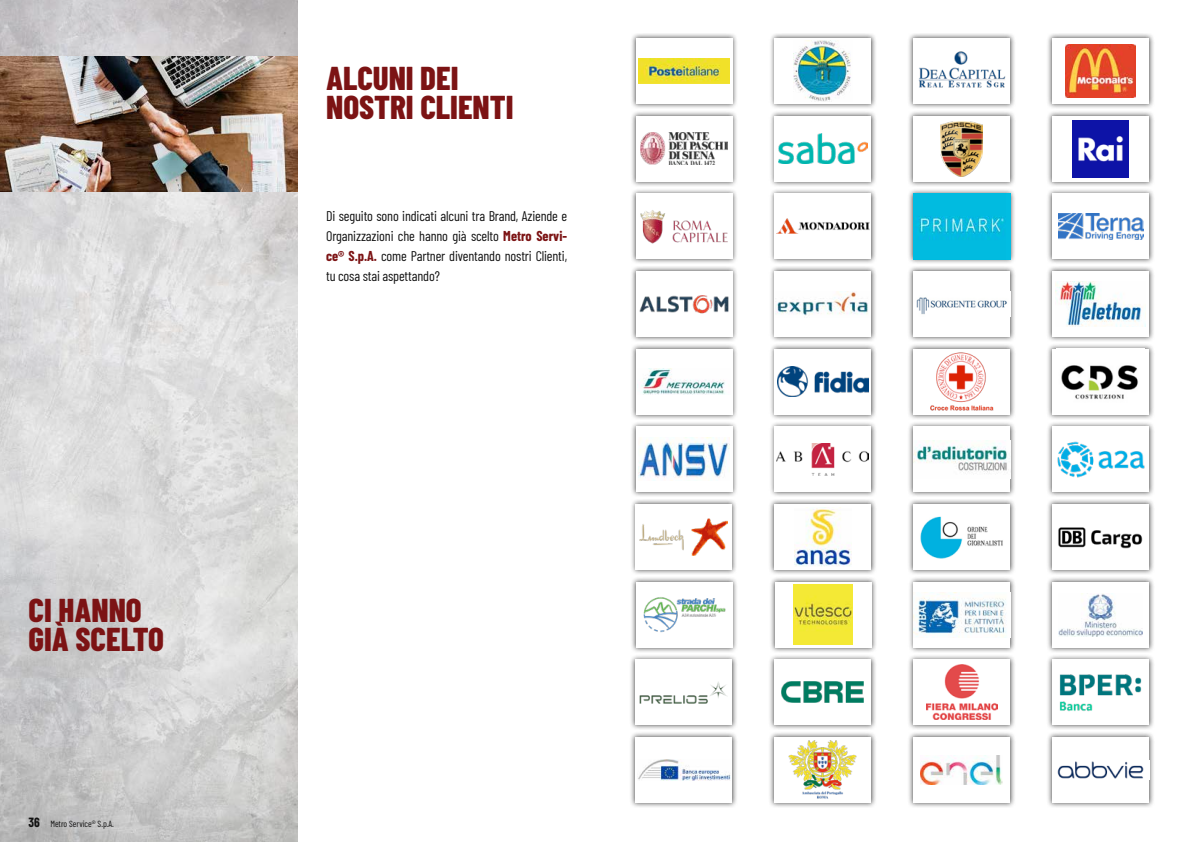
<style>
.page{position:relative;width:1191px;height:842px;background:#fff}
.page>*{position:absolute;margin:0;border:0;box-sizing:border-box;transform-origin:0 0}
.t1{font:800 33px/29px "Barlow Condensed";color:#7c1314}
.t2{font:14px/20px "Barlow Condensed";letter-spacing:-.01em;color:#121212;text-align:justify}
.t3{font:9px "Barlow Condensed";color:#121212}
.s1{font-weight:700;font-size:13px}
.s2{font-weight:700;color:#7c1314}
</style>
<div class="page">
<img style="left:0;top:0;width:298px;height:842px">
<img style="left:0;top:56px;width:298px;height:136px">
<div style="left:1046px;top:33px;width:108px;height:76px;background:#121212;opacity:.75"></div>
<div style="left:1052px;top:38px;width:97px;height:66px;background:#fff"></div>
<img style="left:1065px;top:44px;width:71px;height:54px">
<div style="left:1046px;top:266px;width:108px;height:76px;background:#121212;opacity:.75"></div>
<div style="left:1052px;top:271px;width:97px;height:66px;background:#fff"></div>
<img style="left:1055px;top:281px;width:90px;height:46px">
<div style="left:1046px;top:110px;width:108px;height:77px;background:#121212;opacity:.75"></div>
<div style="left:1052px;top:116px;width:97px;height:66px;background:#fff"></div>
<img style="left:1072px;top:120px;width:56px;height:57px">
<div style="left:1046px;top:343px;width:108px;height:77px;background:#121212;opacity:.75"></div>
<div style="left:1052px;top:349px;width:97px;height:66px;background:#fff"></div>
<img style="left:1061px;top:365px;width:77px;height:35px">
<div style="left:1046px;top:188px;width:108px;height:77px;background:#121212;opacity:.75"></div>
<div style="left:1052px;top:194px;width:97px;height:65px;background:#fff"></div>
<img style="left:1058px;top:213px;width:85px;height:27px">
<div style="left:1046px;top:421px;width:108px;height:77px;background:#121212;opacity:.75"></div>
<div style="left:1052px;top:426px;width:97px;height:66px;background:#fff"></div>
<img style="left:1057px;top:441px;width:88px;height:37px">
<div style="left:1046px;top:576px;width:108px;height:77px;background:#121212;opacity:.75"></div>
<div style="left:1052px;top:582px;width:97px;height:65px;background:#fff"></div>
<img style="left:1058px;top:593px;width:84px;height:43px">
<div style="left:630px;top:33px;width:108px;height:76px;background:#121212;opacity:.75"></div>
<div style="left:635px;top:38px;width:97px;height:66px;background:#fff"></div>
<img style="left:638px;top:58px;width:91px;height:26px">
<div style="left:630px;top:266px;width:108px;height:76px;background:#121212;opacity:.75"></div>
<div style="left:635px;top:271px;width:97px;height:66px;background:#fff"></div>
<img style="left:635px;top:290px;width:94px;height:28px">
<div style="left:630px;top:110px;width:108px;height:77px;background:#121212;opacity:.75"></div>
<div style="left:635px;top:116px;width:97px;height:66px;background:#fff"></div>
<img style="left:640px;top:133px;width:88px;height:32px">
<div style="left:630px;top:343px;width:108px;height:77px;background:#121212;opacity:.75"></div>
<div style="left:635px;top:349px;width:97px;height:66px;background:#fff"></div>
<img style="left:637px;top:369px;width:88px;height:26px">
<div style="left:630px;top:188px;width:108px;height:77px;background:#121212;opacity:.75"></div>
<div style="left:635px;top:194px;width:97px;height:65px;background:#fff"></div>
<img style="left:635px;top:209px;width:93px;height:35px">
<div style="left:630px;top:421px;width:108px;height:77px;background:#121212;opacity:.75"></div>
<div style="left:635px;top:426px;width:97px;height:66px;background:#fff"></div>
<img style="left:638px;top:438px;width:91px;height:43px">
<div style="left:629px;top:654px;width:108px;height:77px;background:#121212;opacity:.75"></div>
<div style="left:635px;top:659px;width:97px;height:66px;background:#fff"></div>
<img style="left:639px;top:682px;width:88px;height:22px">
<div style="left:768px;top:654px;width:108px;height:77px;background:#121212;opacity:.75"></div>
<div style="left:774px;top:659px;width:97px;height:66px;background:#fff"></div>
<img style="left:781px;top:682px;width:82px;height:21px">
<div style="left:629px;top:732px;width:108px;height:76px;background:#121212;opacity:.75"></div>
<div style="left:635px;top:737px;width:97px;height:66px;background:#fff"></div>
<img style="left:638px;top:759px;width:92px;height:21px">
<div style="left:768px;top:732px;width:108px;height:76px;background:#121212;opacity:.75"></div>
<div style="left:774px;top:737px;width:97px;height:66px;background:#fff"></div>
<img style="left:788px;top:740px;width:69px;height:59px">
<div style="left:907px;top:654px;width:108px;height:77px;background:#121212;opacity:.75"></div>
<div style="left:913px;top:659px;width:97px;height:66px;background:#fff"></div>
<img style="left:926px;top:665px;width:71px;height:55px">
<div style="left:907px;top:732px;width:108px;height:76px;background:#121212;opacity:.75"></div>
<div style="left:913px;top:737px;width:97px;height:66px;background:#fff"></div>
<img style="left:920px;top:755px;width:82px;height:30px">
<div style="left:907px;top:33px;width:108px;height:76px;background:#121212;opacity:.75"></div>
<div style="left:913px;top:38px;width:97px;height:66px;background:#fff"></div>
<img style="left:918px;top:51px;width:88px;height:37px">
<div style="left:907px;top:266px;width:108px;height:76px;background:#121212;opacity:.75"></div>
<div style="left:913px;top:271px;width:97px;height:66px;background:#fff"></div>
<img style="left:916px;top:297px;width:91px;height:18px">
<div style="left:907px;top:110px;width:108px;height:77px;background:#121212;opacity:.75"></div>
<div style="left:913px;top:116px;width:97px;height:66px;background:#fff"></div>
<img style="left:940px;top:121px;width:43px;height:55px">
<div style="left:907px;top:343px;width:108px;height:77px;background:#121212;opacity:.75"></div>
<div style="left:913px;top:349px;width:97px;height:66px;background:#fff"></div>
<img style="left:930px;top:352px;width:64px;height:59px">
<div style="left:907px;top:188px;width:108px;height:77px;background:#121212;opacity:.75"></div>
<img style="left:913px;top:194px;width:97px;height:65px">
<div style="left:907px;top:421px;width:108px;height:77px;background:#121212;opacity:.75"></div>
<div style="left:913px;top:426px;width:97px;height:66px;background:#fff"></div>
<img style="left:913px;top:440px;width:94px;height:32px">
<div style="left:907px;top:576px;width:108px;height:77px;background:#121212;opacity:.75"></div>
<div style="left:913px;top:582px;width:97px;height:65px;background:#fff"></div>
<img style="left:913px;top:592px;width:94px;height:45px">
<div style="left:769px;top:33px;width:108px;height:76px;background:#121212;opacity:.75"></div>
<div style="left:774px;top:38px;width:97px;height:66px;background:#fff"></div>
<img style="left:793px;top:41px;width:58px;height:60px">
<div style="left:769px;top:266px;width:108px;height:76px;background:#121212;opacity:.75"></div>
<div style="left:774px;top:271px;width:97px;height:66px;background:#fff"></div>
<img style="left:775px;top:291px;width:93px;height:25px">
<div style="left:769px;top:110px;width:108px;height:77px;background:#121212;opacity:.75"></div>
<div style="left:774px;top:116px;width:97px;height:66px;background:#fff"></div>
<img style="left:778px;top:134px;width:89px;height:30px">
<div style="left:769px;top:343px;width:108px;height:77px;background:#121212;opacity:.75"></div>
<div style="left:774px;top:349px;width:97px;height:66px;background:#fff"></div>
<img style="left:777px;top:367px;width:91px;height:29px">
<div style="left:769px;top:188px;width:108px;height:77px;background:#121212;opacity:.75"></div>
<div style="left:774px;top:194px;width:97px;height:65px;background:#fff"></div>
<img style="left:776px;top:219px;width:93px;height:15px">
<div style="left:769px;top:421px;width:108px;height:77px;background:#121212;opacity:.75"></div>
<div style="left:774px;top:426px;width:97px;height:66px;background:#fff"></div>
<img style="left:777px;top:443px;width:91px;height:33px">
<div style="left:1046px;top:654px;width:108px;height:77px;background:#121212;opacity:.75"></div>
<div style="left:1052px;top:659px;width:97px;height:66px;background:#fff"></div>
<img style="left:1059px;top:674px;width:83px;height:37px">
<div style="left:630px;top:499px;width:107px;height:76px;background:#121212;opacity:.75"></div>
<div style="left:635px;top:504px;width:97px;height:66px;background:#fff"></div>
<img style="left:640px;top:518px;width:88px;height:38px">
<div style="left:768px;top:499px;width:108px;height:76px;background:#121212;opacity:.75"></div>
<div style="left:774px;top:504px;width:97px;height:66px;background:#fff"></div>
<img style="left:794px;top:508px;width:57px;height:58px">
<div style="left:907px;top:499px;width:108px;height:76px;background:#121212;opacity:.75"></div>
<div style="left:913px;top:504px;width:97px;height:66px;background:#fff"></div>
<img style="left:920px;top:516px;width:83px;height:43px">
<div style="left:1046px;top:732px;width:108px;height:76px;background:#121212;opacity:.75"></div>
<div style="left:1052px;top:737px;width:97px;height:66px;background:#fff"></div>
<img style="left:1057px;top:761px;width:87px;height:18px">
<div style="left:1046px;top:499px;width:108px;height:76px;background:#121212;opacity:.75"></div>
<div style="left:1052px;top:504px;width:97px;height:66px;background:#fff"></div>
<img style="left:1058px;top:527px;width:85px;height:22px">
<div style="left:630px;top:576px;width:108px;height:77px;background:#121212;opacity:.75"></div>
<div style="left:636px;top:582px;width:97px;height:65px;background:#fff"></div>
<img style="left:643px;top:597px;width:83px;height:35px">
<div style="left:769px;top:576px;width:108px;height:77px;background:#121212;opacity:.75"></div>
<div style="left:774px;top:582px;width:97px;height:65px;background:#fff"></div>
<img style="left:793px;top:585px;width:60px;height:59px">
<h1 class="t1" style="left:29px;top:595px;width:137px">CI HANNO<br>GIÀ SCELTO</h1>
<p class="t3" style="left:28px;top:817px;width:87px"><span class="s1">36</span> Metro Service® S.p.A.</p>
<h1 class="t1" style="left:326px;top:62px;width:189px">ALCUNI DEI<br>NOSTRI CLIENTI</h1>
<p class="t2" style="left:326px;top:205px;width:242px">Di seguito sono indicati alcuni tra Brand, Aziende e Organizzazioni che hanno già scelto <span class="s2">Metro Servi&shy;ce® S.p.A.</span> come Partner diventando nostri Clienti, tu cosa stai aspettando?</p>
</div>
